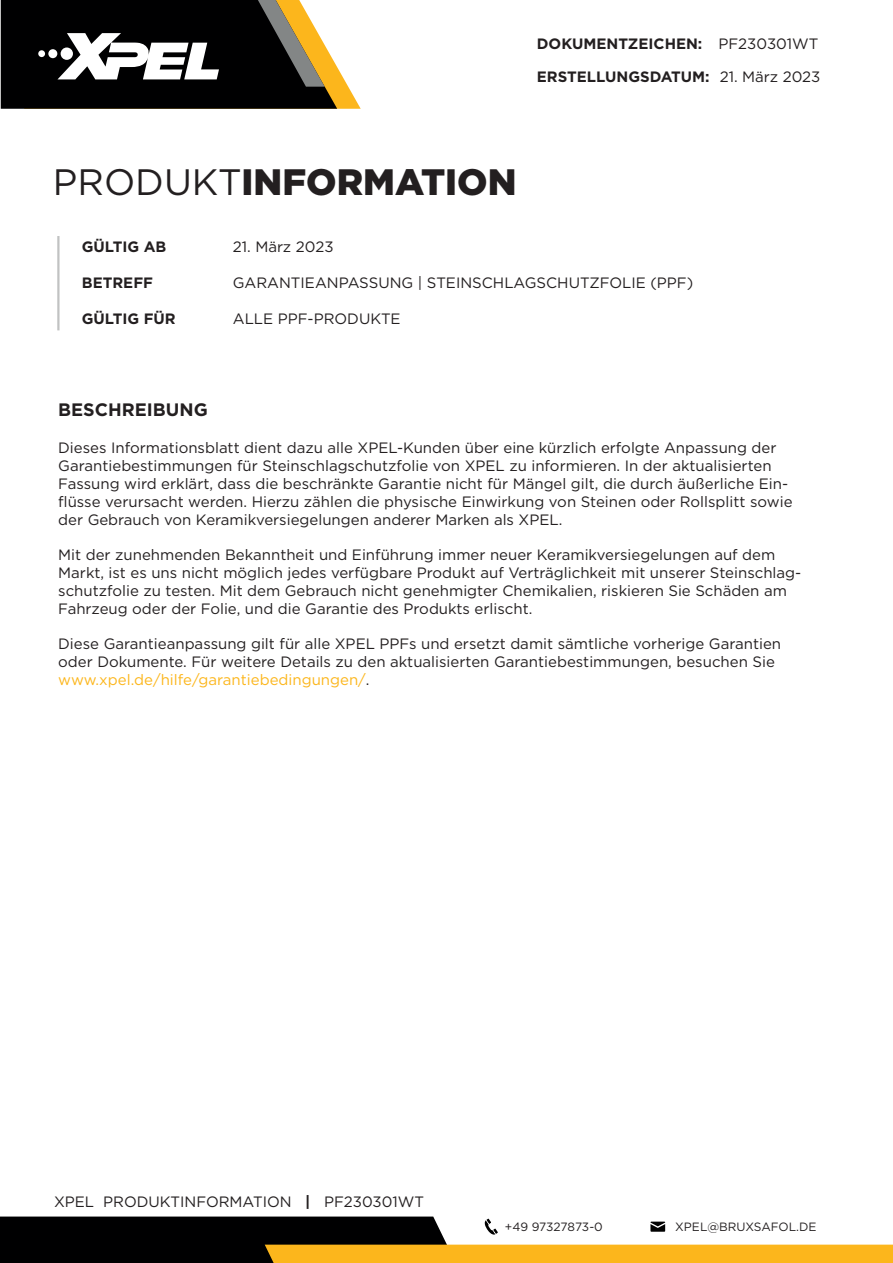
<style>
.page{position:relative;width:893px;height:1263px;background:#fff}
.page>*{position:absolute;margin:0;border:0;box-sizing:border-box;transform-origin:0 0}
.t1{font:900 36.75px "Gotham";color:#231f20}
.t2{font:700 18px "Gotham";color:#231f20}
.t3{font:15px/18px "Gotham";color:#231f20}
.t4{font:700 15px "Gotham";color:#231f20}
.t5{font:12px "Gotham";letter-spacing:-.01em;color:#231f20}
.s1{font-weight:400}
.s2{color:#fcb61c}
.s3{font-weight:700}
</style>
<div class="page">
<svg style="left:1px;top:0;width:360px;height:109px"></svg>
<div style="left:38px;top:50px;width:7px;height:7px;background:#fff;border-radius:50%"></div>
<div style="left:48px;top:49px;width:9px;height:9px;background:#fff;border-radius:50%"></div>
<div style="left:61px;top:48px;width:12px;height:12px;background:#fff;border-radius:50%"></div>
<hr style="left:57px;top:236px;width:3px;height:94px;background:#838686">
<svg style="left:0;top:1216px;width:893px;height:47px"></svg>
<p class="t4" style="left:537px;top:34px;width:283px">DOKUMENTZEICHEN: <span class="s1">PF230301WT</span></p>
<p class="t4" style="left:537px;top:67px;width:285px">ERSTELLUNGSDATUM: <span class="s1">21. März 2023</span></p>
<h1 class="t1" style="left:53px;top:161px;width:465px"><span class="s1">PRODUKT</span>INFORMATION</h1>
<p class="t4" style="left:82px;top:237px;width:86px">GÜLTIG AB</p>
<p class="t3" style="left:233px;top:238px;width:102px">21. März 2023</p>
<p class="t4" style="left:82px;top:273px;width:73px">BETREFF</p>
<p class="t3" style="left:233px;top:274px;width:462px">GARANTIEANPASSUNG | STEINSCHLAGSCHUTZFOLIE (PPF)</p>
<p class="t4" style="left:82px;top:309px;width:95px">GÜLTIG FÜR</p>
<p class="t3" style="left:233px;top:310px;width:169px">ALLE PPF-PRODUKTE</p>
<p class="t2" style="left:58px;top:398px;width:151px">BESCHREIBUNG</p>
<p class="t3" style="left:58px;top:438px;width:736px">Dieses Informationsblatt dient dazu alle XPEL-Kunden über eine kürzlich erfolgte Anpassung der Garantiebestimmungen für Steinschlagschutzfolie von XPEL zu informieren. In der aktualisierten Fassung wird erklärt, dass die beschränkte Garantie nicht für Mängel gilt, die durch äußerliche Ein&shy;flüsse verursacht werden. Hierzu zählen die physische Einwirkung von Steinen oder Rollsplitt sowie der Gebrauch von Keramikversiegelungen anderer Marken als XPEL.</p>
<p class="t3" style="left:58px;top:545px;width:745px">Mit der zunehmenden Bekanntheit und Einführung immer neuer Keramikversiegelungen auf dem Markt, ist es uns nicht möglich jedes verfügbare Produkt auf Verträglichkeit mit unserer Steinschlag&shy;schutzfolie zu testen. Mit dem Gebrauch nicht genehmigter Chemikalien, riskieren Sie Schäden am Fahrzeug oder der Folie, und die Garantie des Produkts erlischt.</p>
<p class="t3" style="left:58px;top:634px;width:724px">Diese Garantieanpassung gilt für alle XPEL PPFs und ersetzt damit sämtliche vorherige Garantien oder Dokumente. Für weitere Details zu den aktualisierten Garantiebestimmungen, besuchen Sie <span class="s2">www.xpel.de/hilfe/garantiebedingungen/</span>.</p>
<p class="t3" style="left:54px;top:1192px;width:372px">XPEL PRODUKTINFORMATION <span class="s3">|</span> PF230301WT</p>
<p class="t5" style="left:505px;top:1219px;width:99px">+49 97327873-0</p>
<p class="t5" style="left:675px;top:1219px;width:143px">XPEL@BRUXSAFOL.DE</p>
</div>
